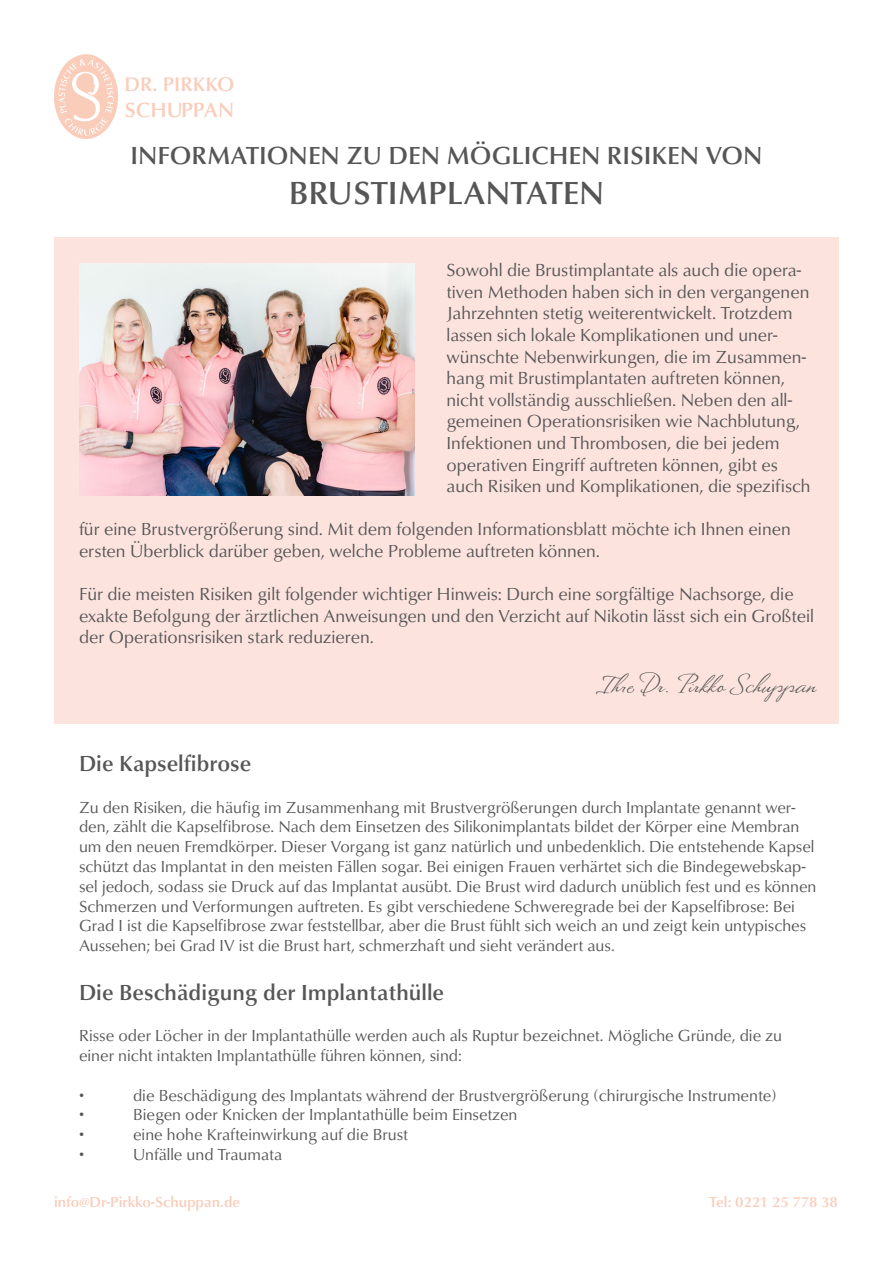
<style>
.page{position:relative;width:893px;height:1263px;background:#fff}
.page>*{position:absolute;margin:0;border:0;box-sizing:border-box;transform-origin:0 0}
.t1{font:500 33px "URW Classico T";color:#565656}
.t2{font:28.5px "Montague Script";color:#565656}
.t3{font:500 25.5px "URW Classico T";color:#565656}
.t4{font:500 22.5px "URW Classico T";color:#565656}
.t5{font:500 21.15px "URW Classico T";color:#faccba}
.t6{font:500 20.25px "URW Classico T";color:#faccba}
.t7{font:18px/21.6px "URW Classico T";color:#565656}
.t8{font:16.5px/19.8px "URW Classico T";color:#565656}
.t9{font:500 15px "URW Classico T";color:#faccba}
</style>
<div class="page">
<div style="left:54px;top:237px;width:785px;height:487px;background:#fce3de"></div>
<svg style="left:54px;top:54px;width:64px;height:85px"></svg>
<img style="left:79px;top:263px;width:335px;height:232px">
<p class="t6" style="left:125px;top:72px;width:111px">DR. PIRKKO</p>
<p class="t5" style="left:125px;top:97px;width:111px">SCHUPPAN</p>
<h3 class="t3" style="left:130px;top:140px;width:634px">INFORMATIONEN ZU DEN MÖGLICHEN RISIKEN VON</h3>
<h1 class="t1" style="left:289px;top:173px;width:317px">BRUSTIMPLANTATEN</h1>
<p class="t7" style="left:446px;top:259px;width:366px">Sowohl die Brustimplantate als auch die opera&shy;tiven Methoden haben sich in den vergangenen Jahrzehnten stetig weiterentwickelt. Trotzdem lassen sich lokale Komplikationen und uner&shy;wünschte Nebenwirkungen, die im Zusammen&shy;hang mit Brustimplantaten auftreten können, nicht vollständig ausschließen. Neben den all&shy;gemeinen Operationsrisiken wie Nachblutung, Infektionen und Thrombosen, die bei jedem operativen Eingriff auftreten können, gibt es auch Risiken und Komplikationen, die spezifisch</p>
<p class="t7" style="left:79px;top:518px;width:713px">für eine Brustvergrößerung sind. Mit dem folgenden Informationsblatt möchte ich Ihnen einen ersten Überblick darüber geben, welche Probleme auftreten können.</p>
<p class="t7" style="left:79px;top:583px;width:736px">Für die meisten Risiken gilt folgender wichtiger Hinweis: Durch eine sorgfältige Nachsorge, die exakte Befolgung der ärztlichen Anweisungen und den Verzicht auf Nikotin lässt sich ein Großteil der Operationsrisiken stark reduzieren.</p>
<h2 class="t2" style="left:598px;top:665px;width:220px">Ihre Dr. Pirkko Schuppan</h2>
<h3 class="t4" style="left:79px;top:750px;width:174px">Die Kapselfibrose</h3>
<p class="t8" style="left:79px;top:797px;width:739px">Zu den Risiken, die häufig im Zusammenhang mit Brustvergrößerungen durch Implantate genannt wer&shy;den, zählt die Kapselfibrose. Nach dem Einsetzen des Silikonimplantats bildet der Körper eine Membran um den neuen Fremdkörper. Dieser Vorgang ist ganz natürlich und unbedenklich. Die entstehende Kapsel schützt das Implantat in den meisten Fällen sogar. Bei einigen Frauen verhärtet sich die Bindegewebskap&shy;sel jedoch, sodass sie Druck auf das Implantat ausübt. Die Brust wird dadurch unüblich fest und es können Schmerzen und Verformungen auftreten. Es gibt verschiedene Schweregrade bei der Kapselfibrose: Bei Grad I ist die Kapselfibrose zwar feststellbar, aber die Brust fühlt sich weich an und zeigt kein untypisches Aussehen; bei Grad IV ist die Brust hart, schmerzhaft und sieht verändert aus.</p>
<h3 class="t4" style="left:79px;top:979px;width:367px">Die Beschädigung der Implantathülle</h3>
<p class="t8" style="left:79px;top:1026px;width:704px">Risse oder Löcher in der Implantathülle werden auch als Ruptur bezeichnet. Mögliche Gründe, die zu einer nicht intakten Implantathülle führen können, sind:</p>
<p class="t8" style="left:79px;top:1085px;width:7px">•</p>
<p class="t8" style="left:133px;top:1085px;width:645px">die Beschädigung des Implantats während der Brustvergrößerung (chirurgische Instrumente)</p>
<p class="t8" style="left:79px;top:1105px;width:7px">•</p>
<p class="t8" style="left:133px;top:1105px;width:386px">Biegen oder Knicken der Implantathülle beim Einsetzen</p>
<p class="t8" style="left:79px;top:1125px;width:7px">•</p>
<p class="t8" style="left:133px;top:1125px;width:277px">eine hohe Krafteinwirkung auf die Brust</p>
<p class="t8" style="left:79px;top:1145px;width:7px">•</p>
<p class="t8" style="left:133px;top:1145px;width:151px">Unfälle und Traumata</p>
<p class="t9" style="left:54px;top:1192px;width:188px">info@Dr-Pirkko-Schuppan.de</p>
<p class="t9" style="left:709px;top:1192px;width:130px">Tel: 0221 25 778 38</p>
</div>
